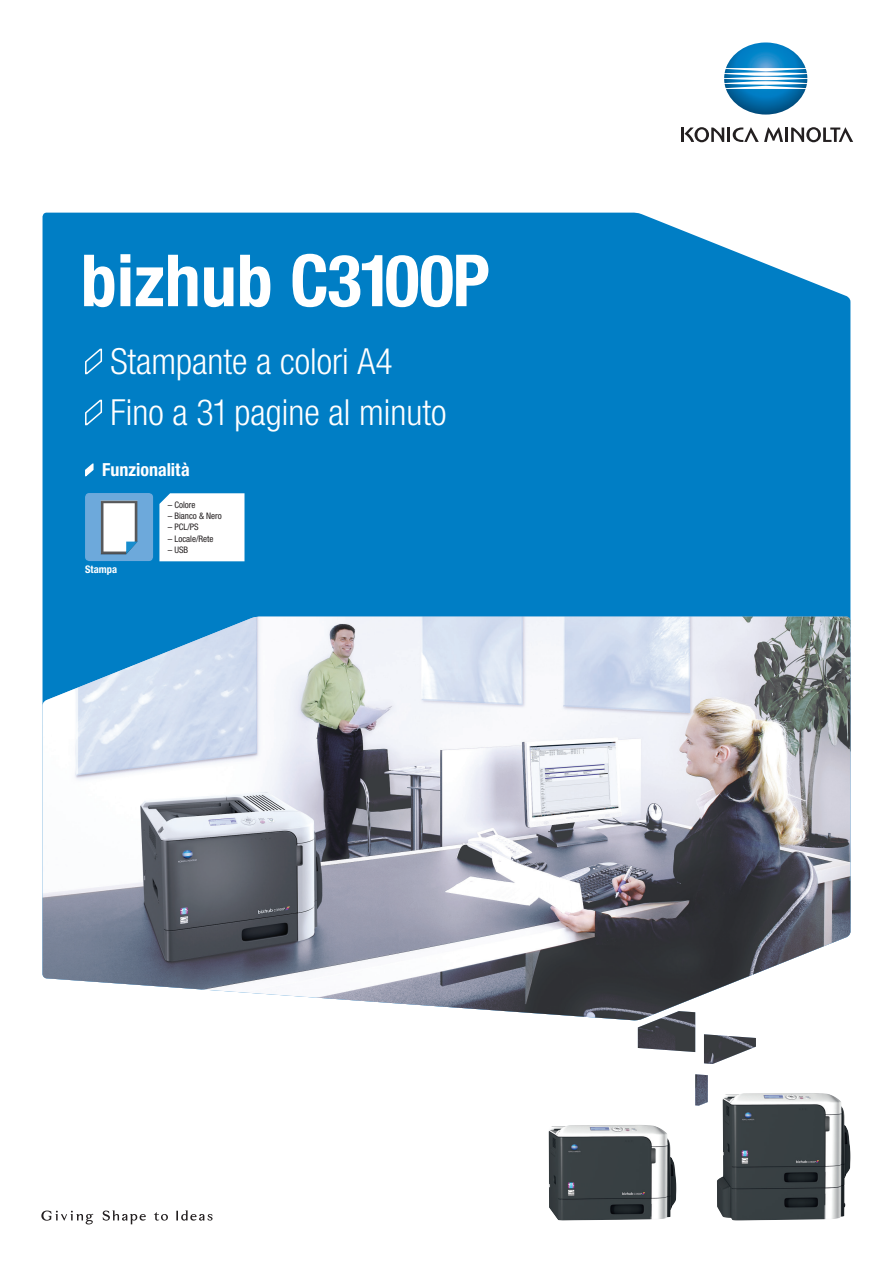
<style>
.page{position:relative;width:893px;height:1263px;background:#fff}
.page>*{position:absolute;margin:0;border:0;box-sizing:border-box;transform-origin:0 0}
.t1{font:700 condensed 72px "Helvetica Neue LTW1 G";letter-spacing:-.02em;color:#fff}
.t2{font:300 condensed 36px/51px "Helvetica Neue LTW1 G";color:#fff}
.t3{font:700 condensed 18px "Helvetica Neue LTW1 G";color:#fff}
.t4{font:700 condensed 10.5px "Helvetica Neue LTW1 G";color:#fff}
.t5{font:condensed 9px "Helvetica Neue LTW1 G";color:#231f20}
</style>
<div class="page">
<div style="left:43px;top:213px;width:807px;height:404px;background:#007ec5"></div>
<svg style="left:84px;top:348px;width:19px;height:28px"></svg>
<svg style="left:84px;top:399px;width:19px;height:28px"></svg>
<svg style="left:84px;top:461px;width:10px;height:17px"></svg>
<img style="left:724px;top:42px;width:83px;height:73px">
<hr style="left:785px;top:128px;width:3px;height:14px;background:#231f20">
<svg style="left:791px;top:127px;width:62px;height:15px"></svg>
<svg style="left:681px;top:127px;width:102px;height:15px"></svg>
<svg style="left:103px;top:1210px;width:43px;height:14px"></svg>
<svg style="left:176px;top:1210px;width:37px;height:10px"></svg>
<svg style="left:41px;top:1210px;width:52px;height:14px"></svg>
<svg style="left:154px;top:1212px;width:14px;height:9px"></svg>
<img style="left:43px;top:617px;width:807px;height:489px">
<div style="left:85px;top:493px;width:68px;height:68px;background:#6da9db;border-radius:4px"></div>
<svg style="left:100px;top:500px;width:27px;height:55px"></svg>
<svg style="left:101px;top:500px;width:37px;height:54px;background:#ced6dc"></svg>
<svg style="left:159px;top:493px;width:85px;height:68px"></svg>
<img style="left:717px;top:1093px;width:133px;height:127px">
<img style="left:548px;top:1125px;width:128px;height:95px">
<h1 class="t1" style="left:81px;top:237px;width:411px">bizhub C3100P</h1>
<h2 class="t2" style="left:111px;top:336px;width:337px">Stampante a colori A4<br>Fino a 31 pagine al minuto</h2>
<h3 class="t3" style="left:102px;top:459px;width:89px">Funzionalità</h3>
<p class="t4" style="left:85px;top:563px;width:34px">Stampa</p>
<p class="t5" style="left:168px;top:500px;width:29px">– Colore</p>
<p class="t5" style="left:168px;top:511px;width:55px">– Bianco &amp; Nero</p>
<p class="t5" style="left:168px;top:522px;width:32px">– PCL/PS</p>
<p class="t5" style="left:168px;top:533px;width:47px">– Locale/Rete</p>
<p class="t5" style="left:168px;top:544px;width:22px">– USB</p>
</div>
